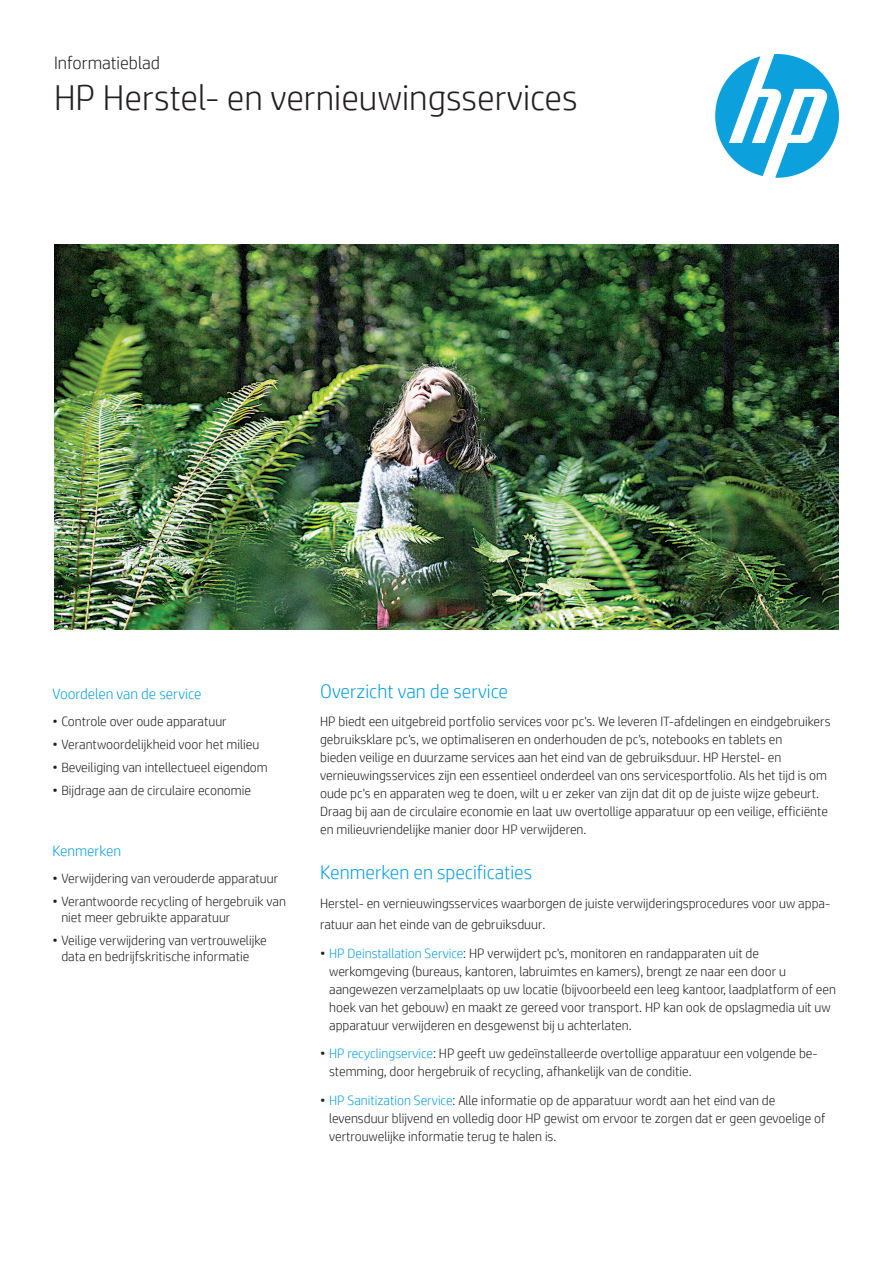
<style>
.page{position:relative;width:893px;height:1263px;background:#fff}
.page>*{position:absolute;margin:0;border:0;box-sizing:border-box;transform-origin:0 0}
.t1{font:300 36px "HP Simplified";color:#231f20}
.t2{font:300 19.5px "HP Simplified";color:#0ca0dd}
.t3{font:300 18px "HP Simplified";color:#231f20}
.t4{font:300 15px "HP Simplified";color:#0ca0dd}
.t5{font:300 13.5px/18px "HP Simplified";color:#231f20}
.s1{color:#0ca0dd}
</style>
<div class="page">
<svg style="left:715px;top:54px;width:124px;height:124px"></svg>
<img style="left:54px;top:245px;width:785px;height:384px">
<h3 class="t3" style="left:54px;top:51px;width:108px">Informatieblad</h3>
<h1 class="t1" style="left:54px;top:74px;width:525px">HP Herstel- en vernieuwingsservices</h1>
<p class="t4" style="left:52px;top:684px;width:150px">Voordelen van de service</p>
<p class="t5" style="left:52px;top:712px;width:176px">• Controle over oude apparatuur</p>
<p class="t5" style="left:52px;top:735px;width:208px">• Verantwoordelijkheid voor het milieu</p>
<p class="t5" style="left:52px;top:758px;width:217px">• Beveiliging van intellectueel eigendom</p>
<p class="t5" style="left:52px;top:781px;width:200px">• Bijdrage aan de circulaire economie</p>
<p class="t4" style="left:52px;top:841px;width:70px">Kenmerken</p>
<p class="t5" style="left:52px;top:869px;width:227px">• Verwijdering van verouderde apparatuur</p>
<p class="t5" style="left:61px;top:893px;width:226px;line-height:16.2px;text-indent:-9px">• Verantwoorde recycling of hergebruik van niet meer gebruikte apparatuur</p>
<p class="t5" style="left:61px;top:932px;width:207px;line-height:16.2px;text-indent:-9px">• Veilige verwijdering van vertrouwelijke data en bedrijfskritische informatie</p>
<h2 class="t2" style="left:320px;top:678px;width:189px">Overzicht van de service</h2>
<p class="t5" style="left:320px;top:712px;width:512px">HP biedt een uitgebreid portfolio services voor pc's. We leveren IT-afdelingen en eindgebruikers gebruiksklare pc's, we optimaliseren en onderhouden de pc's, notebooks en tablets en<br>bieden veilige en duurzame services aan het eind van de gebruiksduur. HP Herstel- en vernieuwingsservices zijn een essentieel onderdeel van ons servicesportfolio. Als het tijd is om oude pc's en apparaten weg te doen, wilt u er zeker van zijn dat dit op de juiste wijze gebeurt.<br>Draag bij aan de circulaire economie en laat uw overtollige apparatuur op een veilige, efficiënte en milieuvriendelijke manier door HP verwijderen.</p>
<h2 class="t2" style="left:320px;top:859px;width:214px">Kenmerken en specificaties</h2>
<p class="t5" style="left:320px;top:892px;width:512px;line-height:21px">Herstel- en vernieuwingsservices waarborgen de juiste verwijderingsprocedures voor uw appa&shy;ratuur aan het einde van de gebruiksduur.</p>
<p class="t5" style="left:329px;top:943px;width:508px;text-indent:-9px">• <span class="s1">HP Deinstallation Service</span>: HP verwijdert pc's, monitoren en randapparaten uit de werkomgeving (bureaus, kantoren, labruimtes en kamers), brengt ze naar een door u aangewezen verzamelplaats op uw locatie (bijvoorbeeld een leeg kantoor, laadplatform of een hoek van het gebouw) en maakt ze gereed voor transport. HP kan ook de opslagmedia uit uw apparatuur verwijderen en desgewenst bij u achterlaten.</p>
<p class="t5" style="left:329px;top:1044px;width:490px;text-indent:-9px">• <span class="s1">HP recyclingservice</span>: HP geeft uw gedeïnstalleerde overtollige apparatuur een volgende be&shy;stemming, door hergebruik of recycling, afhankelijk van de conditie.</p>
<p class="t5" style="left:329px;top:1091px;width:498px;text-indent:-9px">• <span class="s1">HP Sanitization Service</span>: Alle informatie op de apparatuur wordt aan het eind van de levensduur blijvend en volledig door HP gewist om ervoor te zorgen dat er geen gevoelige of vertrouwelijke informatie terug te halen is.</p>
</div>
